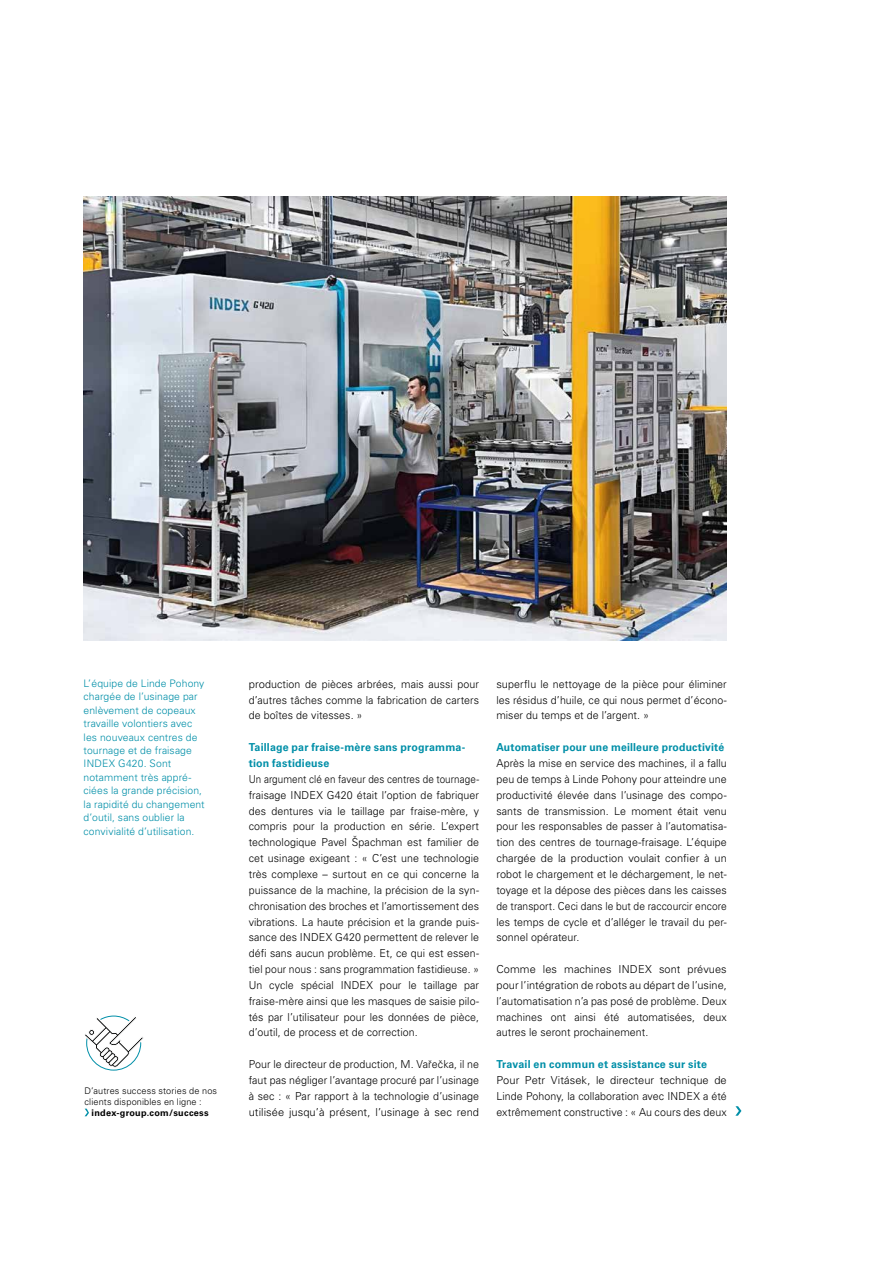
<style>
.page{position:relative;width:893px;height:1263px;background:#fff}
.page>*{position:absolute;margin:0;border:0;box-sizing:border-box;transform-origin:0 0}
.t1{font:300 10.95px/15.9px "INDEX Univers";letter-spacing:.005em;color:#000;text-align:justify}
.t2{font:300 10.95px/15.9px "INDEX Univers";letter-spacing:.005em;color:#000;text-align:justify;scale:.9 1}
.t3{font:700 10.95px/15.9px "Univers";letter-spacing:.015em;color:#008fa8}
.t4{font:700 10.95px "Univers";letter-spacing:.015em;color:#008fa8;scale:.95 1}
.t5{font:300 10.35px/13.4px "Univers";letter-spacing:.01em;color:#008fa8}
.t6{font:300 9.15px/10.9px "Univers";letter-spacing:.015em;color:#000}
.t7{font:700 9.15px "Univers";letter-spacing:.03em;color:#000}
</style>
<div class="page">
<img style="left:84px;top:196px;width:643px;height:444px">
<svg style="left:85px;top:1016px;width:58px;height:54px"></svg>
<svg style="left:85px;top:1109px;width:4px;height:7px"></svg>
<svg style="left:735px;top:1106px;width:6px;height:10px"></svg>
<p class="t5" style="left:84px;top:677px;width:123px">L’équipe de Linde Pohony chargée de l’usinage par enlèvement de copeaux travaille volontiers avec les nouveaux centres de tournage et de fraisage<br>INDEX G420. Sont notamment très appré&shy;ciées la grande précision, la rapidité du changement d’outil, sans oublier la convivialité d’utilisation.</p>
<p class="t6" style="left:85px;top:1085px;width:134px">D’autres success stories de nos clients disponibles en ligne :</p>
<p class="t7" style="left:92px;top:1107px;width:119px">index-group.com/success</p>
<p class="t1" style="left:249px;top:676px;width:232px">production de pièces arbrées, mais aussi pour d’autres tâches comme la fabrication de carters de boîtes de vitesses. »</p>
<p class="t3" style="left:249px;top:739px;width:218px">Taillage par fraise-mère sans programma&shy;tion fastidieuse</p>
<p class="t2" style="left:249px;top:771px;width:257px">Un argument clé en faveur des centres de tournage&shy;fraisage INDEX G420 était l’option de fabriquer des dentures via le taillage par fraise-mère, y compris pour la production en série. L’expert technologique Pavel Špachman est familier de cet usinage exigeant : « C’est une technologie très complexe – surtout en ce qui concerne la puissance de la machine, la précision de la syn&shy;chronisation des broches et l’amortissement des vibrations. La haute précision et la grande puis&shy;sance des INDEX G420 permettent de relever le défi sans aucun problème. Et, ce qui est essen&shy;tiel pour nous : sans programmation fastidieuse. » Un cycle spécial INDEX pour le taillage par fraise-mère ainsi que les masques de saisie pilo&shy;tés par l’utilisateur pour les données de pièce, d’outil, de process et de correction.</p>
<p class="t1" style="left:249px;top:1056px;width:232px">Pour le directeur de production, M. Vařečka, il ne faut pas négliger l’avantage procuré par l’usinage à sec : « Par rapport à la technologie d’usinage utilisée jusqu’à présent, l’usinage à sec rend</p>
<p class="t1" style="left:496px;top:676px;width:232px">superflu le nettoyage de la pièce pour éliminer les résidus d’huile, ce qui nous permet d’écono&shy;miser du temps et de l’argent. »</p>
<p class="t4" style="left:496px;top:741px;width:241px">Automatiser pour une meilleure productivité</p>
<p class="t1" style="left:496px;top:755px;width:232px">Après la mise en service des machines, il a fallu peu de temps à Linde Pohony pour atteindre une productivité élevée dans l’usinage des compo&shy;sants de transmission. Le moment était venu pour les responsables de passer à l’automatisa&shy;tion des centres de tournage-fraisage. L’équipe chargée de la production voulait confier à un robot le chargement et le déchargement, le net&shy;toyage et la dépose des pièces dans les caisses de transport. Ceci dans le but de raccourcir encore les temps de cycle et d’alléger le travail du per&shy;sonnel opérateur.</p>
<p class="t1" style="left:496px;top:961px;width:232px">Comme les machines INDEX sont prévues pour l’intégration de robots au départ de l’usine, l’automatisation n’a pas posé de problème. Deux machines ont ainsi été automatisées, deux autres le seront prochainement.</p>
<p class="t3" style="left:496px;top:1056px;width:212px">Travail en commun et assistance sur site</p>
<p class="t1" style="left:496px;top:1072px;width:232px">Pour Petr Vitásek, le directeur technique de Linde Pohony, la collaboration avec INDEX a été extrêmement constructive : « Au cours des deux</p>
</div>
